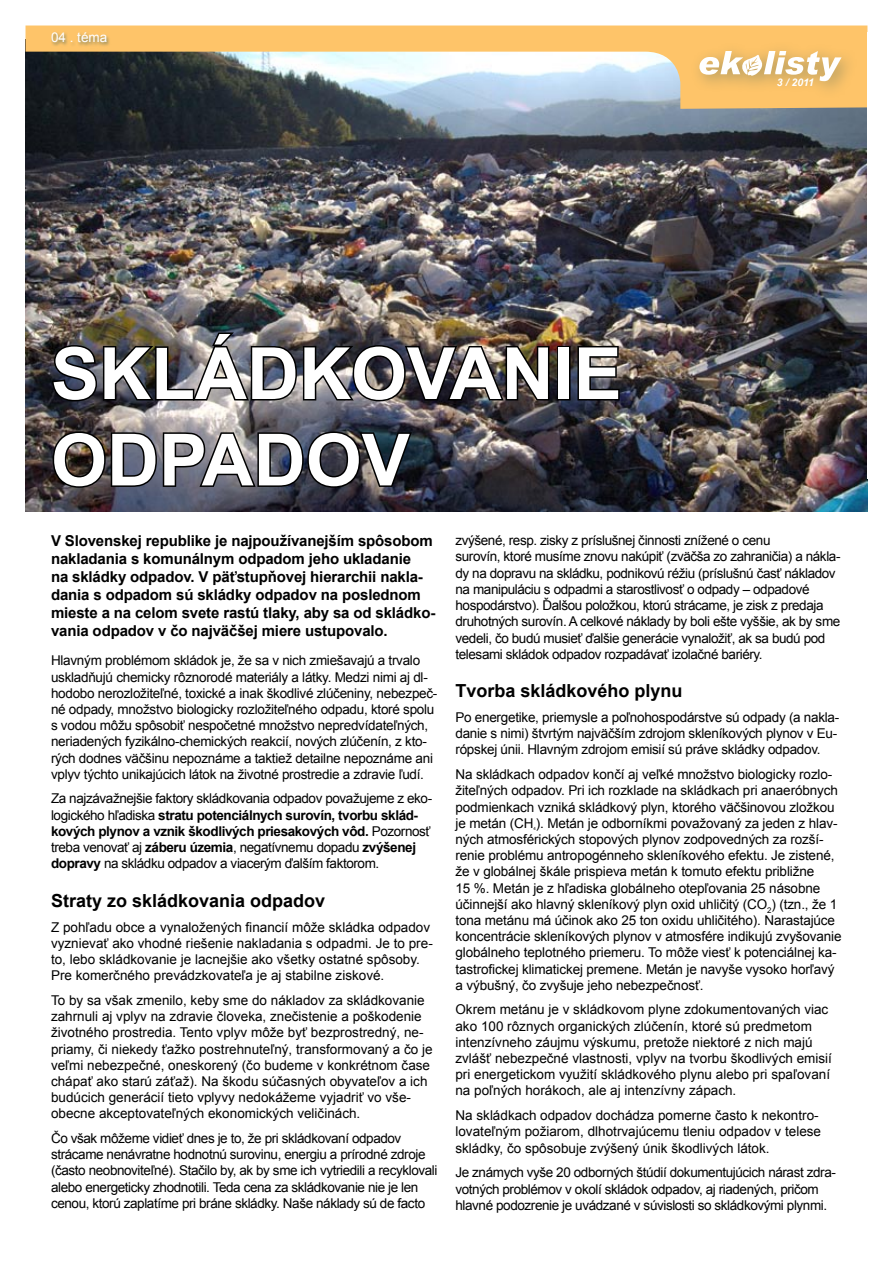
<style>
.page{position:relative;width:893px;height:1263px;background:#fff}
.page>*{position:absolute;margin:0;border:0;box-sizing:border-box;transform-origin:0 0}
.t1{font:700 72px/86.4px "Arial";color:#fff}
.t2{font:700 18px "Arial";color:#000}
.t3{font:700 15px/18px "Arial";letter-spacing:-.01em;color:#000}
.t4{font:13.5px/16.2px "Arial";letter-spacing:-.01em;color:#000}
.t5{font:13.5px/16.2px "Arial";letter-spacing:-.03em;color:#000}
.t6{font:13.5px "Arial";color:#fff}
.t7{font:italic 700 10.5px "Arial";color:#fff}
.t8{font:4.35px "Arial";color:#000}
.s1{font-weight:700}
</style>
<div class="page">
<img style="left:26px;top:109px;width:841px;height:402px">
<svg style="left:26px;top:26px;width:841px;height:83px;background:#a8a08d"></svg>
<div style="left:689px;top:40px;width:177px;height:66px;background:#8c895f;opacity:.75"></div>
<svg style="left:699px;top:51px;width:143px;height:30px"></svg>
<svg style="left:51px;top:32px;width:404px;height:36px;background:#ccb281"></svg>
<img style="left:50px;top:331px;width:501px;height:72px">
<div style="left:557px;top:346px;width:14px;height:54px;border:3px solid #000"></div>
<svg style="left:576px;top:344px;width:45px;height:58px;background:#4c494b"></svg>
<img style="left:51px;top:430px;width:363px;height:59px">
<p class="t6" style="left:51px;top:29px;width:58px">04 . téma</p>
<h1 class="t1" style="left:51px;top:333px;width:572px">SKLÁDKOVANIE<br>ODPADOV</h1>
<p class="t7" style="left:777px;top:75px;width:39px">3 / 2011</p>
<p class="t3" style="left:51px;top:533px;width:386px">V Slovenskej republike je najpoužívanejším spôsobom nakladania s komunálnym odpadom jeho ukladanie<br>na skládky odpadov. V päťstupňovej hierarchii nakla&shy;dania s odpadom sú skládky odpadov na poslednom mieste a na celom svete rastú tlaky, aby sa od skládko&shy;vania odpadov v čo najväčšej miere ustupovalo.</p>
<p class="t4" style="left:51px;top:653px;width:388px">Hlavným problémom skládok je, že sa v nich zmiešavajú a trvalo uskladňujú chemicky rôznorodé materiály a látky. Medzi nimi aj dl&shy;hodobo nerozložiteľné, toxické a inak škodlivé zlúčeniny, nebezpeč&shy;né odpady, množstvo biologicky rozložiteľného odpadu, ktoré spolu s vodou môžu spôsobiť nespočetné množstvo nepredvídateľných, neriadených fyzikálno-chemických reakcií, nových zlúčenín, z kto&shy;rých dodnes väčšinu nepoznáme a taktiež detailne nepoznáme ani vplyv týchto unikajúcich látok na životné prostredie a zdravie ľudí.</p>
<p class="t5" style="left:51px;top:791px;width:383px">Za najzávažnejšie faktory skládkovania odpadov považujeme z eko&shy;logického hľadiska <span class="s1">stratu potenciálnych surovín, tvorbu sklád&shy;kových plynov a vznik škodlivých priesakových vôd.</span> Pozornosť treba venovať aj <span class="s1">záberu územia</span>, negatívnemu dopadu <span class="s1">zvýšenej dopravy</span> na skládku odpadov a viacerým ďalším faktorom.</p>
<h2 class="t2" style="left:51px;top:889px;width:276px">Straty zo skládkovania odpadov</h2>
<p class="t4" style="left:51px;top:919px;width:383px">Z pohľadu obce a vynaložených financií môže skládka odpadov vyznievať ako vhodné riešenie nakladania s odpadmi. Je to pre&shy;to, lebo skládkovanie je lacnejšie ako všetky ostatné spôsoby.<br>Pre komerčného prevádzkovateľa je aj stabilne ziskové.</p>
<p class="t4" style="left:51px;top:992px;width:383px">To by sa však zmenilo, keby sme do nákladov za skládkovanie zahrnuli aj vplyv na zdravie človeka, znečistenie a poškodenie životného prostredia. Tento vplyv môže byť bezprostredný, ne&shy;priamy, či niekedy ťažko postrehnuteľný, transformovaný a čo je veľmi nebezpečné, oneskorený (čo budeme v konkrétnom čase chápať ako starú záťaž). Na škodu súčasných obyvateľov a ich budúcich generácií tieto vplyvy nedokážeme vyjadriť vo vše&shy;obecne akceptovateľných ekonomických veličinách.</p>
<p class="t5" style="left:51px;top:1130px;width:388px">Čo však môžeme vidieť dnes je to, že pri skládkovaní odpadov strácame nenávratne hodnotnú surovinu, energiu a prírodné zdroje (často neobnoviteľné). Stačilo by, ak by sme ich vytriedili a recyklovali alebo energeticky zhodnotili. Teda cena za skládkovanie nie je len cenou, ktorú zaplatíme pri bráne skládky. Naše náklady sú de facto</p>
<p class="t5" style="left:455px;top:533px;width:386px">zvýšené, resp. zisky z príslušnej činnosti znížené o cenu<br>surovín, ktoré musíme znovu nakúpiť (zväčša zo zahraničia) a nákla&shy;dy na dopravu na skládku, podnikovú réžiu (príslušnú časť nákladov na manipuláciu s odpadmi a starostlivosť o odpady – odpadové hospodárstvo). Ďalšou položkou, ktorú strácame, je zisk z predaja druhotných surovín. A celkové náklady by boli ešte vyššie, ak by sme vedeli, čo budú musieť ďalšie generácie vynaložiť, ak sa budú pod telesami skládok odpadov rozpadávať izolačné bariéry.</p>
<h2 class="t2" style="left:455px;top:679px;width:229px">Tvorba skládkového plynu</h2>
<p class="t4" style="left:455px;top:709px;width:385px">Po energetike, priemysle a poľnohospodárstve sú odpady (a nakla&shy;danie s nimi) štvrtým najväčším zdrojom skleníkových plynov v Eu&shy;rópskej únii. Hlavným zdrojom emisií sú práve skládky odpadov.</p>
<p class="t4" style="left:455px;top:766px;width:384px">Na skládkach odpadov končí aj veľké množstvo biologicky rozlo&shy;žiteľných odpadov. Pri ich rozklade na skládkach pri anaeróbnych podmienkach vzniká skládkový plyn, ktorého väčšinovou zložkou je metán (CH ). Metán je odborníkmi považovaný za jeden z hlav-</p>
<p class="t8" style="left:533px;top:826px;width:4px">4</p>
<p class="t4" style="left:455px;top:831px;width:388px">ných atmosférických stopových plynov zodpovedných za rozší&shy;renie problému antropogénneho skleníkového efektu. Je zistené, že v globálnej škále prispieva metán k tomuto efektu približne<br>15 %. Metán je z hľadiska globálneho otepľovania 25 násobne účinnejší ako hlavný skleníkový plyn oxid uhličitý (CO<sub>2</sub>) (tzn., že 1 tona metánu má účinok ako 25 ton oxidu uhličitého). Narastajúce koncentrácie skleníkových plynov v atmosfére indikujú zvyšovanie globálneho teplotného priemeru. To môže viesť k potenciálnej ka&shy;tastrofickej klimatickej premene. Metán je navyše vysoko horľavý a výbušný, čo zvyšuje jeho nebezpečnosť.</p>
<p class="t4" style="left:455px;top:1002px;width:378px">Okrem metánu je v skládkovom plyne zdokumentovaných viac ako 100 rôznych organických zlúčenín, ktoré sú predmetom intenzívneho záujmu výskumu, pretože niektoré z nich majú zvlášť nebezpečné vlastnosti, vplyv na tvorbu škodlivých emisií pri energetickom využití skládkového plynu alebo pri spaľovaní na poľných horákoch, ale aj intenzívny zápach.</p>
<p class="t4" style="left:455px;top:1107px;width:367px">Na skládkach odpadov dochádza pomerne často k nekontro&shy;lovateľným požiarom, dlhotrvajúcemu tleniu odpadov v telese skládky, čo spôsobuje zvýšený únik škodlivých látok.</p>
<p class="t5" style="left:455px;top:1164px;width:382px">Je známych vyše 20 odborných štúdií dokumentujúcich nárast zdra&shy;votných problémov v okolí skládok odpadov, aj riadených, pričom hlavné podozrenie je uvádzané v súvislosti so skládkovými plynmi.</p>
</div>
